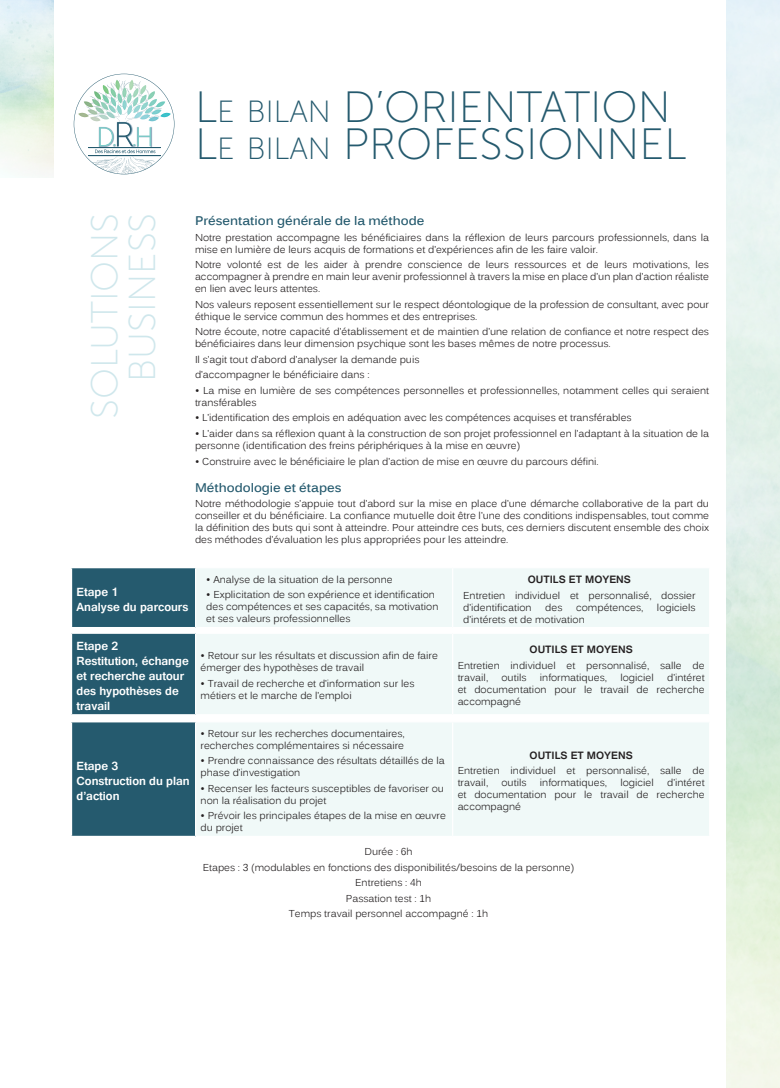
<style>
.page{position:relative;width:780px;height:1088px;background:#fff}
.page>*{position:absolute;margin:0;border:0;box-sizing:border-box;transform-origin:0 0}
.t1{font:43.75px "Museo Sans 100";color:#255a6e}
.t2{font:37.5px "Museo Sans 100";color:#cfe7ec}
.Texte{font:700 12.5px/15px "Gautami";color:#fff}
.Texte-2{font:700 12.5px "Kalinga";color:#255a6e}
.Texte-3{font:700 11.25px "Gautami";color:#231f20}
.Texte-4{font:10px/12px "Kalinga";color:#231f20}
.s1{font-style:inherit}
.s2{font-size:30.62px}
</style>
<div class="page">
<svg style="left:74px;top:74px;width:100px;height:100px"></svg>
<div style="left:71px;top:568px;width:125px;height:59px;background:#255a6e"></div>
<div style="left:196px;top:568px;width:513px;height:59px;background:#f0f9f8"></div>
<hr style="left:71px;top:568px;width:1px;height:59px;background:#fff">
<hr style="left:195px;top:568px;width:1px;height:59px;background:#fff">
<hr style="left:452px;top:568px;width:1px;height:59px;background:#fff">
<div style="left:71px;top:633px;width:125px;height:82px;background:#255a6e"></div>
<div style="left:196px;top:634px;width:513px;height:80px;background:#f0f9f8"></div>
<hr style="left:71px;top:632px;width:125px;height:2px;background:#fff">
<hr style="left:71px;top:634px;width:1px;height:80px;background:#fff">
<hr style="left:195px;top:634px;width:1px;height:80px;background:#fff">
<hr style="left:452px;top:634px;width:1px;height:80px;background:#fff">
<hr style="left:71px;top:714px;width:125px;height:1px;background:#fff">
<div style="left:71px;top:722px;width:125px;height:114px;background:#255a6e"></div>
<div style="left:196px;top:723px;width:513px;height:113px;background:#f0f9f8"></div>
<hr style="left:71px;top:722px;width:1px;height:114px;background:#fff">
<hr style="left:195px;top:722px;width:1px;height:114px;background:#fff">
<hr style="left:452px;top:722px;width:1px;height:114px;background:#fff">
<p class="t2" style="left:85px;top:419px;width:208px;rotate:-90deg">SOLUTIONS</p>
<p class="t2" style="left:122px;top:382px;width:171px;rotate:-90deg">BUSINESS</p>
<p class="t1" style="left:195px;top:83px;width:477px"><span class="s1">L</span><span class="s2">E BILAN</span> D’ORIENTATION</p>
<p class="t1" style="left:195px;top:121px;width:493px"><span class="s1">L</span><span class="s2">E BILAN</span> PROFESSIONNEL</p>
<p class="Texte-2" style="left:195px;top:212px;width:231px">Présentation générale de la méthode</p>
<p class="Texte-4" style="left:195px;top:232px;width:515px">Notre prestation accompagne les bénéficiaires dans la réflexion de leurs parcours professionnels, dans la mise en lumière de leurs acquis de formations et d’expériences afin de les faire valoir.</p>
<p class="Texte-4" style="left:195px;top:260px;width:515px;text-align:justify">Notre volonté est de les aider à prendre conscience de leurs ressources et de leurs motivations, les accompagner à prendre en main leur avenir professionnel à travers la mise en place d’un plan d’action réaliste en lien avec leurs attentes.</p>
<p class="Texte-4" style="left:195px;top:299px;width:515px">Nos valeurs reposent essentiellement sur le respect déontologique de la profession de consultant, avec pour éthique le service commun des hommes et des entreprises.</p>
<p class="Texte-4" style="left:195px;top:327px;width:515px">Notre écoute, notre capacité d’établissement et de maintien d’une relation de confiance et notre respect des bénéficiaires dans leur dimension psychique sont les bases mêmes de notre processus.</p>
<p class="Texte-4" style="left:195px;top:354px;width:226px">Il s’agit tout d’abord d’analyser la demande puis</p>
<p class="Texte-4" style="left:195px;top:370px;width:176px">d’accompagner le bénéficiaire dans :</p>
<p class="Texte-4" style="left:195px;top:385px;width:515px">• La mise en lumière de ses compétences personnelles et professionnelles, notamment celles qui seraient transférables</p>
<p class="Texte-4" style="left:195px;top:413px;width:438px">• L’identification des emplois en adéquation avec les compétences acquises et transférables</p>
<p class="Texte-4" style="left:195px;top:428px;width:515px">• L’aider dans sa réflexion quant à la construction de son projet professionnel en l’adaptant à la situation de la personne (identification des freins périphériques à la mise en œuvre)</p>
<p class="Texte-4" style="left:195px;top:456px;width:405px">• Construire avec le bénéficiaire le plan d’action de mise en œuvre du parcours défini.</p>
<p class="Texte-2" style="left:195px;top:479px;width:148px">Méthodologie et étapes</p>
<p class="Texte-4" style="left:195px;top:498px;width:515px;text-align:justify">Notre méthodologie s’appuie tout d’abord sur la mise en place d’une démarche collaborative de la part du conseiller et du bénéficiaire. La confiance mutuelle doit être l’une des conditions indispensables, tout comme la définition des buts qui sont à atteindre. Pour atteindre ces buts, ces derniers discutent ensemble des choix des méthodes d’évaluation les plus appropriées pour les atteindre.</p>
<p class="Texte" style="left:76px;top:584px;width:43px">Etape 1</p>
<p class="Texte" style="left:76px;top:599px;width:113px">Analyse du parcours</p>
<p class="Texte-4" style="left:206px;top:574px;width:188px">• Analyse de la situation de la personne</p>
<p class="Texte-4" style="left:206px;top:590px;width:234px">• Explicitation de son expérience et identification des compétences et ses capacités, sa motivation et ses valeurs professionnelles</p>
<p class="Texte" style="left:76px;top:638px;width:43px">Etape 2</p>
<p class="Texte" style="left:76px;top:653px;width:114px">Restitution, échange et recherche autour des hypothèses de travail</p>
<p class="Texte-4" style="left:201px;top:651px;width:239px">• Retour sur les résultats et discussion afin de faire émerger des hypothèses de travail</p>
<p class="Texte-4" style="left:201px;top:678px;width:215px">• Travail de recherche et d’information sur les métiers et le marche de l’emploi</p>
<p class="Texte" style="left:76px;top:758px;width:43px">Etape 3</p>
<p class="Texte" style="left:76px;top:773px;width:115px">Construction du plan d’action</p>
<p class="Texte-4" style="left:201px;top:728px;width:206px">• Retour sur les recherches documentaires, recherches complémentaires si nécessaire</p>
<p class="Texte-4" style="left:201px;top:756px;width:246px">• Prendre connaissance des résultats détaillés de la phase d’investigation</p>
<p class="Texte-4" style="left:201px;top:783px;width:245px">• Recenser les facteurs susceptibles de favoriser ou non la réalisation du projet</p>
<p class="Texte-4" style="left:201px;top:811px;width:247px">• Prévoir les principales étapes de la mise en œuvre du projet</p>
<p class="Texte-3" style="left:528px;top:572px;width:105px">OUTILS ET MOYENS</p>
<p class="Texte-4" style="left:463px;top:590px;width:234px">Entretien individuel et personnalisé, dossier d’identification</p>
<p class="Texte-4" style="left:545px;top:602px;width:19px">des</p>
<p class="Texte-4" style="left:576px;top:602px;width:69px">compétences,</p>
<p class="Texte-4" style="left:657px;top:602px;width:40px">logiciels</p>
<p class="Texte-4" style="left:463px;top:614px;width:123px">d’intérets et de motivation</p>
<p class="Texte-3" style="left:529px;top:643px;width:105px">OUTILS ET MOYENS</p>
<p class="Texte-4" style="left:457px;top:660px;width:248px">Entretien individuel et personnalisé, salle de travail,</p>
<p class="Texte-4" style="left:457px;top:672px;width:248px;text-align:justify;text-indent:209px">d’intéret et documentation pour le travail de recherche accompagné</p>
<p class="Texte-4" style="left:501px;top:672px;width:27px">outils</p>
<p class="Texte-4" style="left:540px;top:672px;width:69px">informatiques,</p>
<p class="Texte-4" style="left:620px;top:672px;width:35px">logiciel</p>
<p class="Texte-3" style="left:529px;top:748px;width:105px">OUTILS ET MOYENS</p>
<p class="Texte-4" style="left:457px;top:765px;width:248px">Entretien individuel et personnalisé, salle de travail,</p>
<p class="Texte-4" style="left:457px;top:777px;width:248px;text-align:justify;text-indent:209px">d’intéret et documentation pour le travail de recherche accompagné</p>
<p class="Texte-4" style="left:501px;top:777px;width:27px">outils</p>
<p class="Texte-4" style="left:540px;top:777px;width:69px">informatiques,</p>
<p class="Texte-4" style="left:620px;top:777px;width:35px">logiciel</p>
<p class="Texte-4" style="left:364px;top:846px;width:50px">Durée : 6h</p>
<p class="Texte-4" style="left:203px;top:862px;width:373px">Etapes : 3 (modulables en fonctions des disponibilités/besoins de la personne)</p>
<p class="Texte-4" style="left:355px;top:878px;width:68px">Entretiens : 4h</p>
<p class="Texte-4" style="left:346px;top:893px;width:87px">Passation test : 1h</p>
<p class="Texte-4" style="left:289px;top:909px;width:201px">Temps travail personnel accompagné : 1h</p>
</div>
